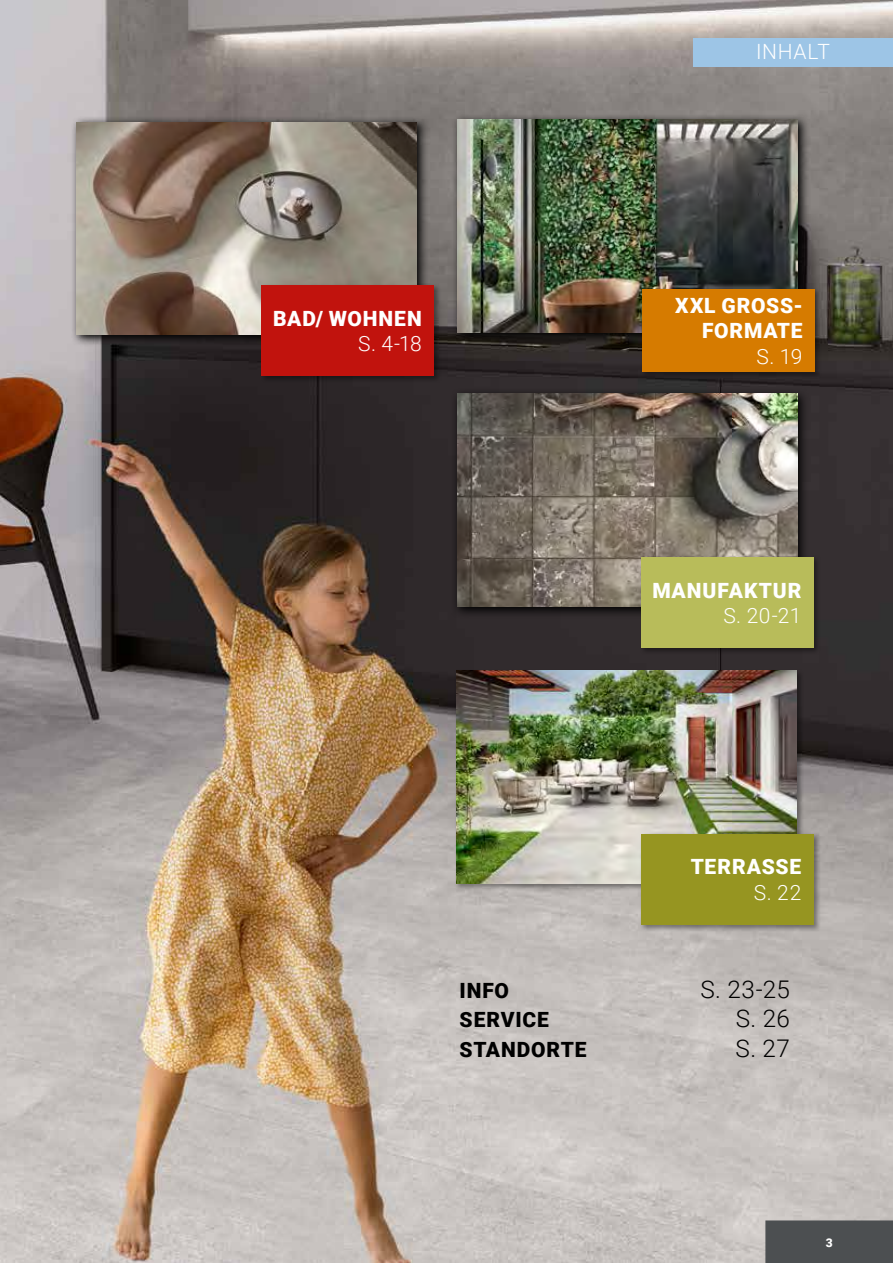
<style>
.page{position:relative;width:893px;height:1263px;background:#fff}
.page>*{position:absolute;margin:0;border:0;box-sizing:border-box;transform-origin:0 0}
.t1{font:300 24.3px "Roboto";letter-spacing:.015em;color:#000}
.t2{font:900 21px/25.2px "Roboto";letter-spacing:.04em;color:#fff;text-align:right}
.t3{font:300 21px "Roboto";letter-spacing:.025em;color:#fff}
.t4{font:900 21px "Roboto";letter-spacing:.04em;color:#000}
.t5{font:900 12px "Roboto";color:#fff}
</style>
<div class="page">
<img style="left:0;top:0;width:893px;height:1263px">
<div style="left:694px;top:38px;width:199px;height:29px;background:#9dc5e6"></div>
<svg style="left:71px;top:116px;width:358px;height:231px;background:#625e5d"></svg>
<img style="left:77px;top:122px;width:340px;height:213px">
<div style="left:260px;top:284px;width:181px;height:99px;background:#000;opacity:.4"></div>
<div style="left:261px;top:285px;width:173px;height:90px;background:#c1130d"></div>
<svg style="left:451px;top:388px;width:359px;height:231px;background:#2d2929"></svg>
<img style="left:457px;top:394px;width:340px;height:213px">
<div style="left:639px;top:556px;width:182px;height:99px;background:#000;opacity:.4"></div>
<div style="left:641px;top:557px;width:172px;height:90px;background:#b8bc5a"></div>
<svg style="left:452px;top:114px;width:358px;height:231px;background:#4f4c48"></svg>
<img style="left:458px;top:120px;width:340px;height:213px">
<div style="left:640px;top:288px;width:182px;height:91px;background:#000;opacity:.4"></div>
<div style="left:642px;top:289px;width:172px;height:82px;background:#d67b00"></div>
<div style="left:454px;top:669px;width:350px;height:222px;background:#000;opacity:.4"></div>
<img style="left:456px;top:671px;width:340px;height:212px">
<div style="left:639px;top:832px;width:182px;height:100px;background:#000;opacity:.4"></div>
<div style="left:641px;top:834px;width:172px;height:90px;background:#969521"></div>
<div style="left:765px;top:1220px;width:128px;height:43px;background:#4c4f51"></div>
<p class="t3" style="left:756px;top:37px;width:75px">INHALT</p>
<p class="t2" style="left:273px;top:305px;width:150px">BAD/ WOHNEN</p>
<p class="t3" style="left:358px;top:329px;width:65px">S. 4-18</p>
<p class="t2" style="left:675px;top:292px;width:129px">XXL GROSS-<br>FORMATE</p>
<p class="t3" style="left:756px;top:341px;width:47px">S. 19</p>
<p class="t2" style="left:652px;top:577px;width:151px">MANUFAKTUR</p>
<p class="t3" style="left:723px;top:601px;width:80px">S. 20-21</p>
<p class="t2" style="left:691px;top:854px;width:112px">TERRASSE</p>
<p class="t3" style="left:754px;top:877px;width:49px">S. 22</p>
<p class="t4" style="left:460px;top:976px;width:51px">INFO</p>
<p class="t1" style="left:700px;top:972px;width:91px">S. 23-25</p>
<p class="t4" style="left:460px;top:1005px;width:91px">SERVICE</p>
<p class="t1" style="left:736px;top:1002px;width:56px">S. 26</p>
<p class="t4" style="left:460px;top:1034px;width:128px">STANDORTE</p>
<p class="t1" style="left:736px;top:1031px;width:56px">S. 27</p>
<p class="t5" style="left:826px;top:1234px;width:8px">3</p>
</div>
